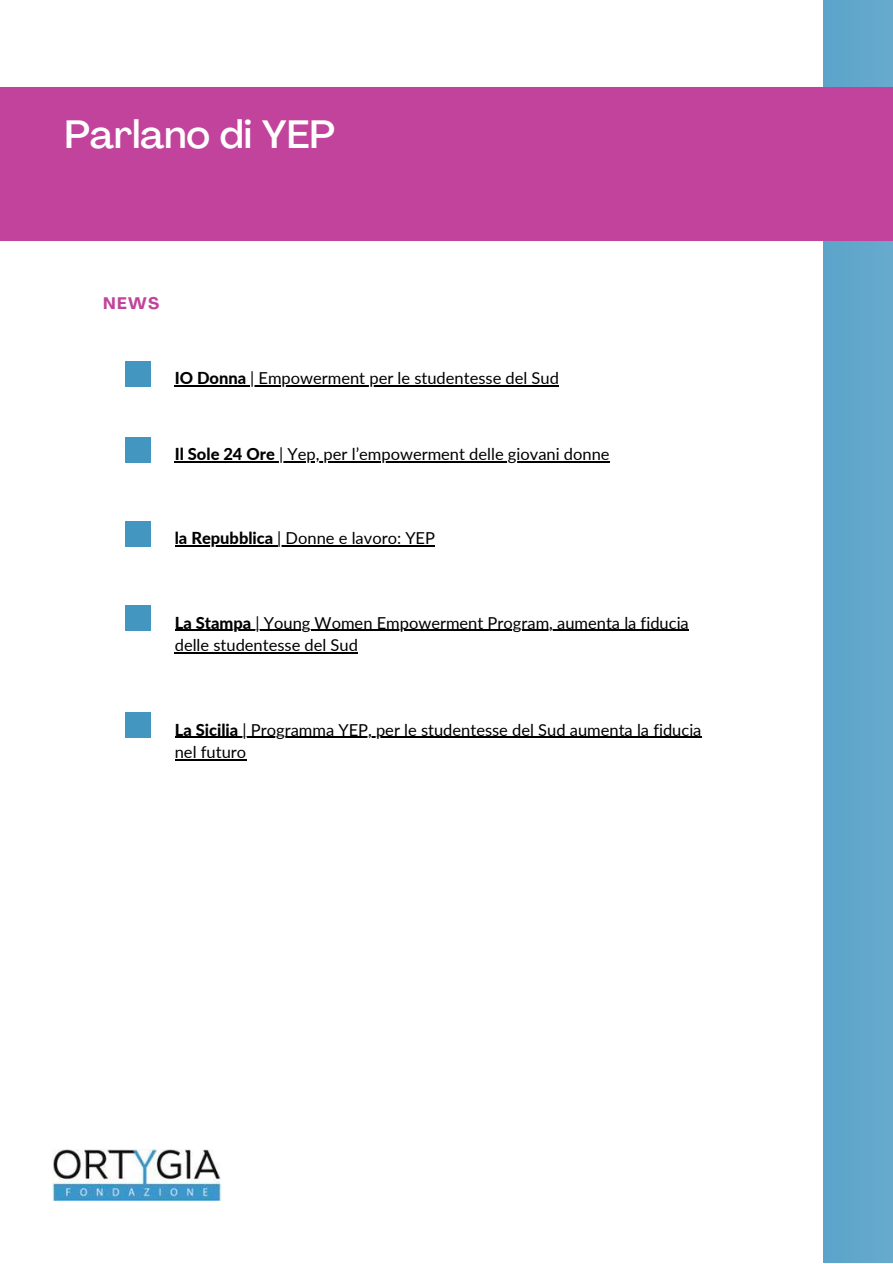
<style>
.page{position:relative;width:893px;height:1264px;background:#fff}
.page>*{position:absolute;margin:0;border:0;box-sizing:border-box;transform-origin:0 0}
.t1{font:500 39px "Agrandir";color:#fff}
.t2{font:16.5px/22.5px "Lato";color:#000}
.t3{font:700 16.5px "Agrandir";color:#c2439b}
.s1{font-weight:800}
</style>
<div class="page">
<div style="left:823px;top:0;width:69px;height:1262px;background:#61a7cb"></div>
<div style="left:0;top:87px;width:892px;height:153px;background:#c2439b"></div>
<img style="left:53px;top:1149px;width:169px;height:51px">
<div style="left:125px;top:437px;width:26px;height:25px;background:#4396c0"></div>
<hr style="left:175px;top:461px;width:100px;height:1px;background:#000">
<hr style="left:275px;top:461px;width:334px;height:1px;background:#000">
<div style="left:125px;top:521px;width:26px;height:26px;background:#4396c0"></div>
<hr style="left:175px;top:545px;width:102px;height:1px;background:#000">
<hr style="left:277px;top:545px;width:158px;height:1px;background:#000">
<div style="left:125px;top:605px;width:26px;height:26px;background:#4396c0"></div>
<hr style="left:175px;top:630px;width:76px;height:1px;background:#000">
<hr style="left:264px;top:630px;width:424px;height:1px;background:#000">
<hr style="left:175px;top:652px;width:183px;height:1px;background:#000">
<div style="left:125px;top:712px;width:26px;height:26px;background:#4396c0"></div>
<hr style="left:175px;top:736px;width:63px;height:2px;background:#000">
<hr style="left:238px;top:736px;width:463px;height:2px;background:#000">
<hr style="left:175px;top:759px;width:71px;height:1px;background:#000">
<div style="left:125px;top:361px;width:26px;height:25px;background:#4396c0"></div>
<hr style="left:175px;top:385px;width:75px;height:1px;background:#000">
<hr style="left:250px;top:385px;width:309px;height:1px;background:#000">
<h1 class="t1" style="left:65px;top:119px;width:272px">Parlano di YEP</h1>
<p class="t3" style="left:103px;top:297px;width:57px">NEWS</p>
<p class="t2" style="left:175px;top:366px;width:385px"><span class="s1">IO Donna</span> | Empowerment per le studentesse del Sud</p>
<p class="t2" style="left:175px;top:442px;width:436px"><span class="s1">Il Sole 24 Ore</span> | Yep, per l’empowerment delle giovani donne</p>
<p class="t2" style="left:175px;top:526px;width:262px"><span class="s1">la Repubblica</span> | Donne e lavoro: YEP</p>
<p class="t2" style="left:175px;top:611px;width:515px"><span class="s1">La Stampa</span> | Young Women Empowerment Program, aumenta la fiducia delle studentesse del Sud</p>
<p class="t2" style="left:175px;top:718px;width:528px"><span class="s1">La Sicilia</span> | Programma YEP, per le studentesse del Sud aumenta la fiducia nel futuro</p>
</div>
